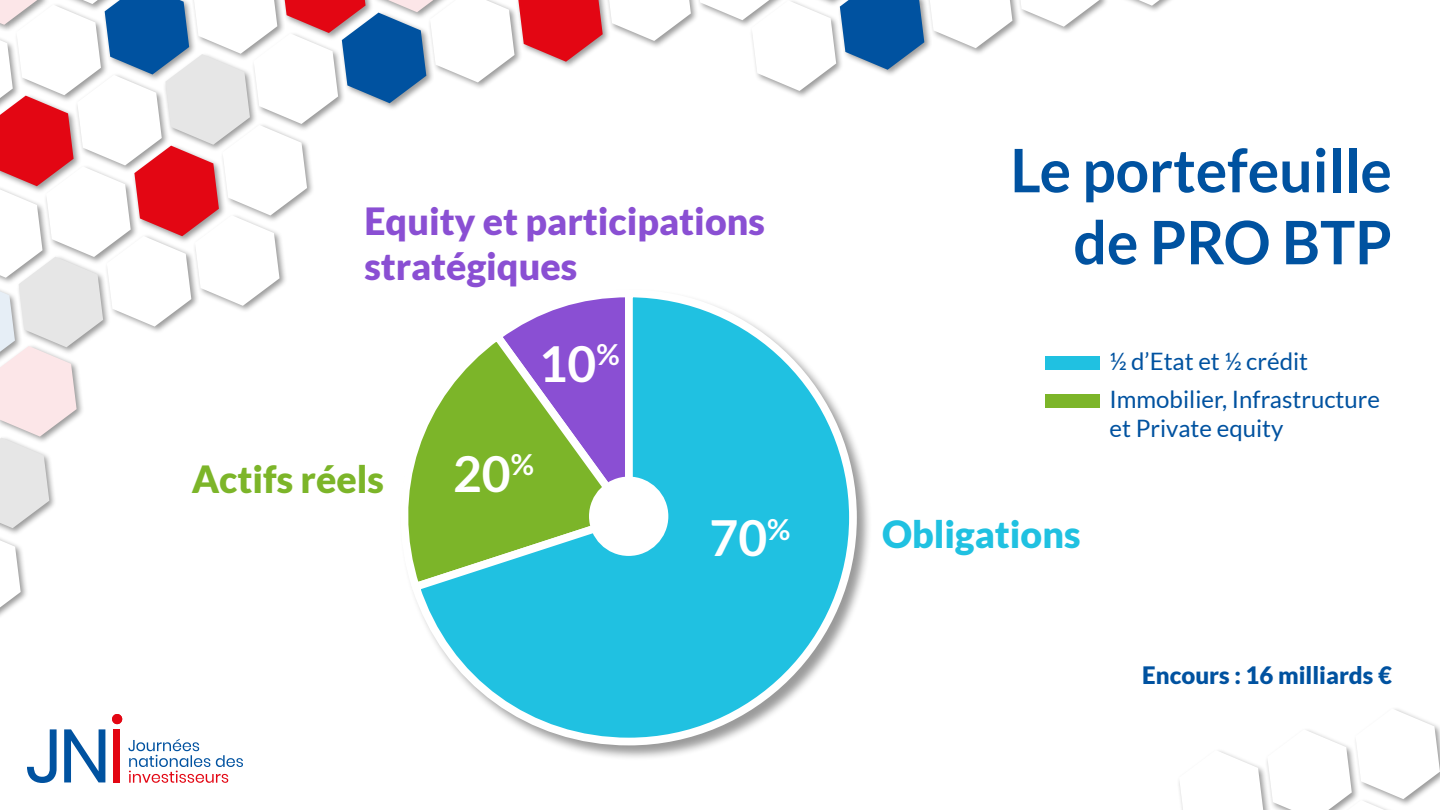
<style>
.page{position:relative;width:1440px;height:810px;background:#fff}
.page>*{position:absolute;margin:0;border:0;box-sizing:border-box;transform-origin:0 0}
.t1{font:700 60px/72px "Lato";color:#0052a0;text-align:right}
.t2{font:700 49.72px "Lato";color:#fff}
.t3{font:900 37.5px/45px "Lato";color:#8a4fd3}
.t4{font:900 37.5px "Lato";color:#20c1e1}
.t5{font:900 37.5px "Lato";color:#7cb529}
.t6{font:24px/37.8px "Lato";color:#0052a0}
.t7{font:900 24px "Lato";color:#0052a0}
</style>
<div class="page">
<div style="left:399px;top:289px;width:474px;height:472px;background:#000;opacity:.4"></div>
<svg style="left:399px;top:528px;width:7px;height:69px"></svg>
<svg style="left:406px;top:289px;width:455px;height:460px"></svg>
<div style="left:603px;top:0;width:96px;height:48px;background:#000;opacity:.4"></div>
<div style="left:692px;top:0;width:95px;height:28px;background:#000;opacity:.4"></div>
<div style="left:749px;top:0;width:95px;height:98px;background:#000;opacity:.4"></div>
<div style="left:837px;top:0;width:95px;height:77px;background:#000;opacity:.4"></div>
<svg style="left:700px;top:0;width:224px;height:91px"></svg>
<div style="left:925px;top:0;width:95px;height:56px;background:#000;opacity:.4"></div>
<svg style="left:930px;top:0;width:82px;height:48px"></svg>
<div style="left:1013px;top:0;width:95px;height:34px;background:#000;opacity:.4"></div>
<svg style="left:1020px;top:0;width:79px;height:27px"></svg>
<div style="left:1101px;top:0;width:95px;height:13px;background:#000;opacity:.4"></div>
<svg style="left:1138px;top:0;width:22px;height:6px"></svg>
<svg style="left:0;top:0;width:691px;height:528px"></svg>
<div style="left:0;top:526px;width:28px;height:101px;background:#000;opacity:.4"></div>
<svg style="left:0;top:540px;width:21px;height:67px"></svg>
<div style="left:112px;top:714px;width:10px;height:10px;background:#e30613;border-radius:50%"></div>
<svg style="left:128px;top:739px;width:115px;height:44px"></svg>
<div style="left:113px;top:729px;width:7px;height:53px;background:#e30613"></div>
<svg style="left:27px;top:729px;width:78px;height:54px"></svg>
<div style="left:1046px;top:356px;width:54px;height:14px;background:#20c1e1"></div>
<div style="left:1046px;top:394px;width:54px;height:14px;background:#7cb529"></div>
<div style="left:589px;top:477px;width:79px;height:79px;background:#fff;border-radius:50%"></div>
<svg style="left:1179px;top:709px;width:261px;height:101px"></svg>
<h3 class="t3" style="left:364px;top:198px;width:402px">Equity et participations stratégiques</h3>
<h3 class="t5" style="left:192px;top:457px;width:194px">Actifs réels</h3>
<h2 class="t2" style="left:539px;top:335px;width:82px">10<sup>%</sup></h2>
<h2 class="t2" style="left:453px;top:445px;width:82px">20<sup>%</sup></h2>
<h2 class="t2" style="left:709px;top:510px;width:82px">70<sup>%</sup></h2>
<h1 class="t1" style="left:1010px;top:134px;width:383px">Le portefeuille de PRO BTP</h1>
<p class="t6" style="left:1110px;top:342px;width:272px">½ d’Etat et ½ crédit<br>Immobilier, Infrastructure</p>
<p class="t6" style="left:1110px;top:409px;width:175px">et Private equity</p>
<h3 class="t4" style="left:882px;top:512px;width:200px">Obligations</h3>
<p class="t7" style="left:1142px;top:661px;width:251px">Encours : 16 milliards €</p>
</div>
